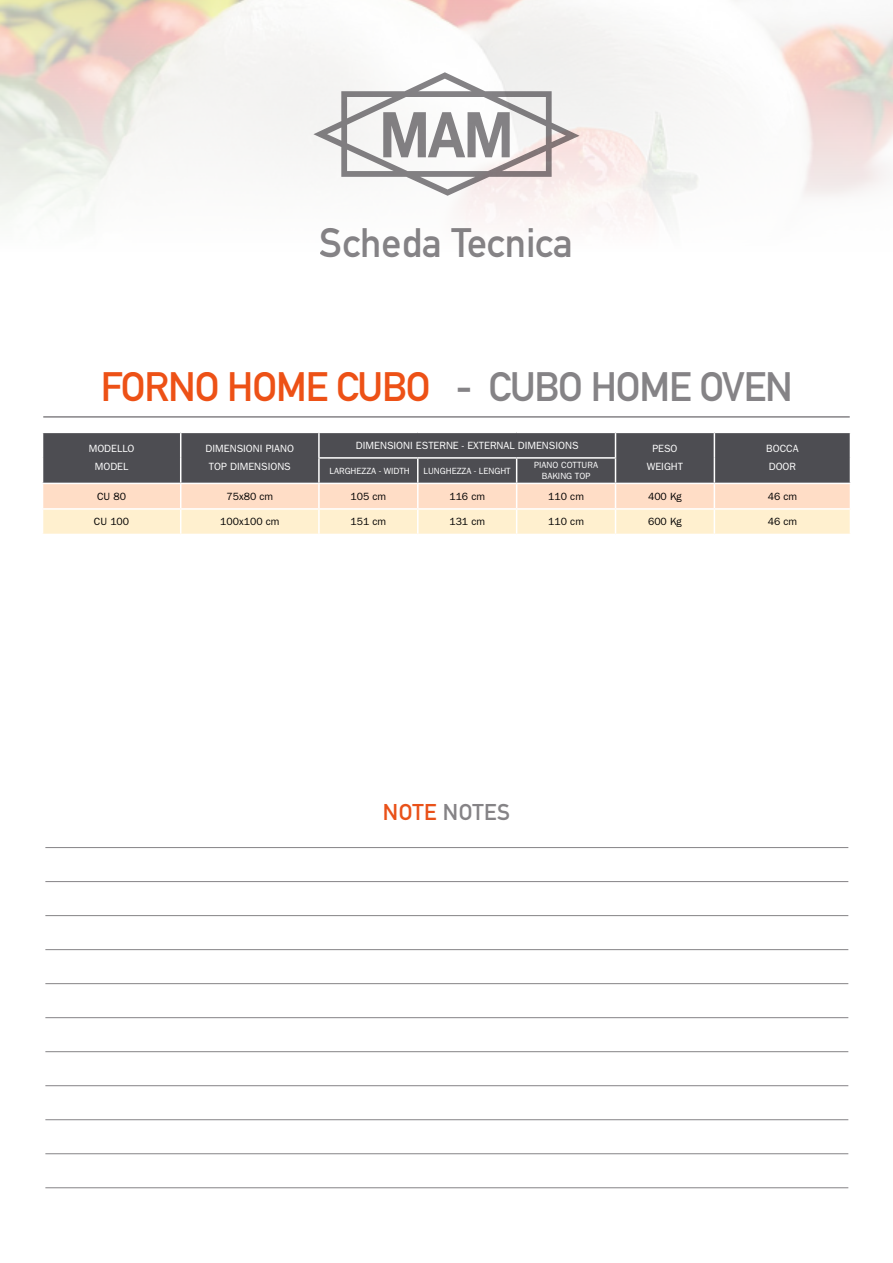
<style>
.page{position:relative;width:893px;height:1263px;background:#fff}
.page>*{position:absolute;margin:0;border:0;box-sizing:border-box;transform-origin:0 0}
.t1{font:40.5px "DIN Mittelschrift Std";letter-spacing:-.025em;color:#ed5116}
.t2{font:40.5px "DIN Mittelschrift Std";color:#858386}
.t3{font:22.5px "DIN Mittelschrift Std";letter-spacing:.02em;color:#858386}
.t4{font:10.5px/18px "ITC Franklin Gothic Std";color:#fff;text-align:center}
.t5{font:10.5px "ITC Franklin Gothic Std";color:#000}
.t6{font:9px "ITC Franklin Gothic Std";color:#fff}
.s1{color:#858386}
.s2{color:#e95119}
</style>
<div class="page">
<svg style="left:313px;top:72px;width:267px;height:124px"></svg>
<hr style="left:43px;top:416px;width:807px;height:2px;background:#858386">
<hr style="left:45px;top:847px;width:803px;height:1px;background:#858386">
<hr style="left:45px;top:881px;width:803px;height:1px;background:#858386">
<hr style="left:45px;top:915px;width:803px;height:1px;background:#858386">
<hr style="left:45px;top:949px;width:803px;height:1px;background:#858386">
<hr style="left:45px;top:983px;width:803px;height:1px;background:#858386">
<hr style="left:45px;top:1017px;width:803px;height:1px;background:#858386">
<hr style="left:45px;top:1051px;width:803px;height:1px;background:#858386">
<hr style="left:45px;top:1085px;width:803px;height:1px;background:#858386">
<hr style="left:45px;top:1119px;width:803px;height:1px;background:#858386">
<hr style="left:45px;top:1153px;width:803px;height:1px;background:#858386">
<hr style="left:45px;top:1187px;width:803px;height:1px;background:#858386">
<svg style="left:42px;top:432px;width:809px;height:102px;background:#aa9f94"></svg>
<h1 class="t2" style="left:320px;top:219px;width:255px">Scheda Tecnica</h1>
<h1 class="t1" style="left:100px;top:363px;width:694px">FORNO HOME CUBO <span class="s1">- CUBO HOME OVEN</span></h1>
<p class="t4" style="left:89px;top:440px;width:47px">MODELLO<br>MODEL</p>
<p class="t4" style="left:206px;top:440px;width:90px">DIMENSIONI PIANO<br>TOP DIMENSIONS</p>
<p class="t4" style="left:356px;top:436px;width:224px">DIMENSIONI ESTERNE - EXTERNAL DIMENSIONS</p>
<p class="t4" style="left:647px;top:440px;width:38px">PESO<br>WEIGHT</p>
<p class="t4" style="left:766px;top:440px;width:34px">BOCCA</p>
<p class="t6" style="left:534px;top:460px;width:65px">PIANO COTTURA</p>
<p class="t4" style="left:769px;top:458px;width:29px">DOOR</p>
<p class="t6" style="left:542px;top:471px;width:50px">BAKING TOP</p>
<p class="t6" style="left:330px;top:465px;width:82px">LARGHEZZA - WIDTH</p>
<p class="t6" style="left:424px;top:465px;width:89px">LUNGHEZZA - LENGHT</p>
<p class="t5" style="left:97px;top:490px;width:30px">CU 80</p>
<p class="t5" style="left:226px;top:490px;width:48px">75x80 cm</p>
<p class="t5" style="left:350px;top:490px;width:37px">105 cm</p>
<p class="t5" style="left:449px;top:490px;width:37px">116 cm</p>
<p class="t5" style="left:548px;top:490px;width:37px">110 cm</p>
<p class="t5" style="left:648px;top:490px;width:35px">400 Kg</p>
<p class="t5" style="left:768px;top:490px;width:31px">46 cm</p>
<p class="t5" style="left:94px;top:516px;width:37px">CU 100</p>
<p class="t5" style="left:220px;top:516px;width:61px">100x100 cm</p>
<p class="t5" style="left:350px;top:516px;width:37px">151 cm</p>
<p class="t5" style="left:449px;top:516px;width:37px">131 cm</p>
<p class="t5" style="left:548px;top:516px;width:37px">110 cm</p>
<p class="t5" style="left:648px;top:516px;width:35px">600 Kg</p>
<p class="t5" style="left:768px;top:516px;width:31px">46 cm</p>
<h2 class="t3" style="left:383px;top:799px;width:129px"><span class="s2">NOTE</span> NOTES</h2>
</div>
